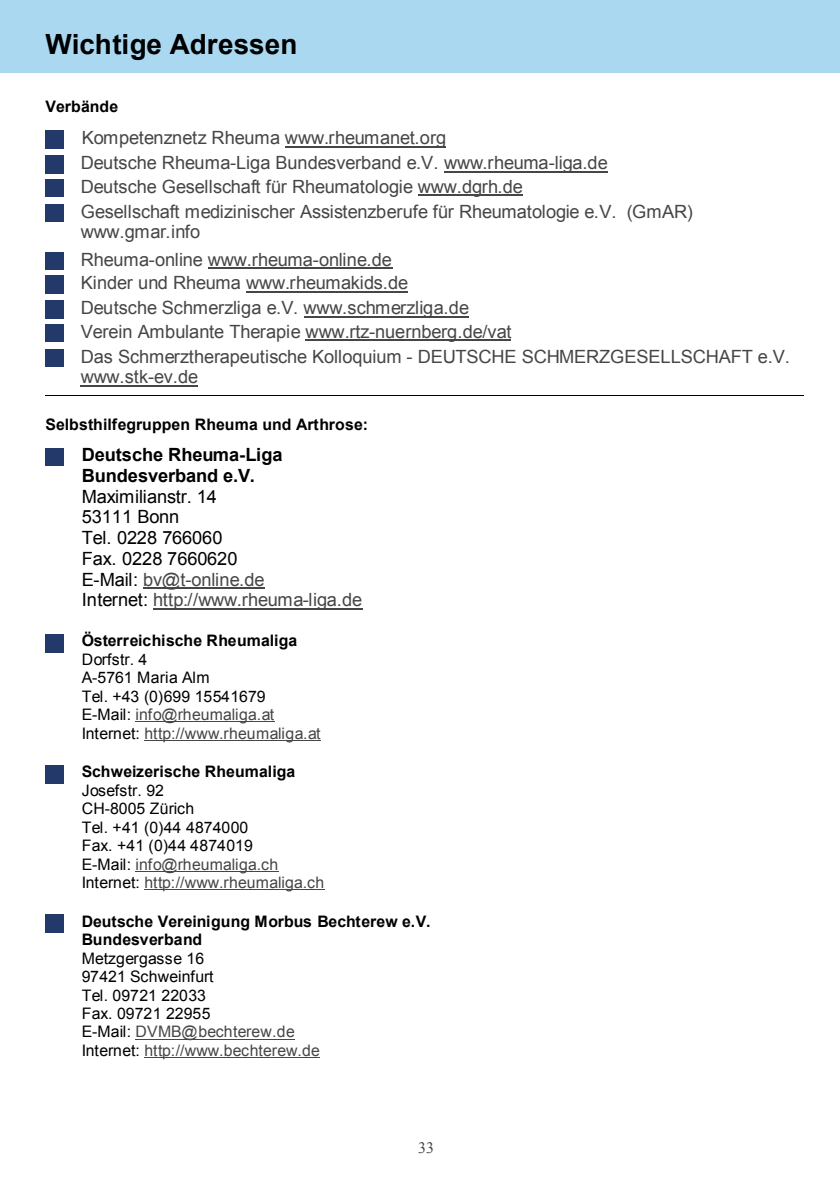
<style>
.page{position:relative;width:840px;height:1191px;background:#fff}
.page>*{position:absolute;margin:0;border:0;box-sizing:border-box;transform-origin:0 0}
.t1{font:700 27.8px "Arial";letter-spacing:-.005em;color:#000}
.t2{font:18.2px/24.4px "Arial";letter-spacing:-.005em;color:#464646}
.t3{font:18.2px/20.8px "Arial";letter-spacing:-.005em;color:#000}
.t4{font:700 18.2px/20.6px "Arial";letter-spacing:-.005em;color:#000}
.t5{font:15.8px/18.4px "Arial";letter-spacing:.005em;color:#000}
.t6{font:700 15.8px/18.8px "Arial";letter-spacing:-.005em;color:#000}
.t7{font:15.8px "Times New Roman";color:#464646}
.s1{color:#464646}
</style>
<div class="page">
<div style="left:0;top:0;width:839px;height:73px;background:#a9d8f0"></div>
<img style="left:46px;top:131px;width:17px;height:17px">
<hr style="left:285px;top:146px;width:161px;height:1px;background:#464646">
<img style="left:46px;top:156px;width:17px;height:17px">
<hr style="left:444px;top:171px;width:163px;height:1px;background:#464646">
<img style="left:46px;top:179px;width:17px;height:18px">
<hr style="left:418px;top:194px;width:105px;height:2px;background:#464646">
<img style="left:46px;top:204px;width:17px;height:18px">
<img style="left:46px;top:252px;width:17px;height:18px">
<hr style="left:208px;top:267px;width:184px;height:2px;background:#464646">
<img style="left:46px;top:276px;width:17px;height:17px">
<hr style="left:246px;top:291px;width:162px;height:1px;background:#464646">
<img style="left:46px;top:300px;width:17px;height:18px">
<hr style="left:303px;top:316px;width:165px;height:1px;background:#464646">
<img style="left:46px;top:324px;width:17px;height:18px">
<hr style="left:305px;top:339px;width:206px;height:2px;background:#464646">
<img style="left:46px;top:349px;width:17px;height:18px">
<hr style="left:81px;top:385px;width:117px;height:1px;background:#464646">
<hr style="left:46px;top:395px;width:35px;height:1px;background:#000">
<hr style="left:81px;top:395px;width:722px;height:1px;background:#000">
<img style="left:46px;top:448px;width:17px;height:18px">
<hr style="left:143px;top:588px;width:121px;height:1px;background:#464646">
<hr style="left:153px;top:608px;width:209px;height:2px;background:#464646">
<img style="left:46px;top:634px;width:17px;height:18px">
<hr style="left:135px;top:721px;width:140px;height:1px;background:#464646">
<hr style="left:144px;top:740px;width:177px;height:1px;background:#464646">
<img style="left:46px;top:765px;width:17px;height:18px">
<hr style="left:135px;top:871px;width:143px;height:1px;background:#464646">
<hr style="left:144px;top:889px;width:180px;height:1px;background:#464646">
<img style="left:46px;top:914px;width:17px;height:18px">
<hr style="left:135px;top:1038px;width:159px;height:1px;background:#464646">
<hr style="left:144px;top:1057px;width:176px;height:1px;background:#464646">
<h1 class="t1" style="left:46px;top:26px;width:253px">Wichtige Adressen</h1>
<p class="t6" style="left:46px;top:98px;width:74px">Verbände</p>
<p class="t2" style="left:81px;top:126px;width:613px">Kompetenznetz Rheuma www.rheumanet.org<br>Deutsche Rheuma-Liga Bundesverband e.V. www.rheuma-liga.de<br>Deutsche Gesellschaft für Rheumatologie www.dgrh.de<br>Gesellschaft medizinischer Assistenzberufe für Rheumatologie e.V. (GmAR)</p>
<p class="t2" style="left:81px;top:218px;width:313px;line-height:27.4px">www.gmar.info<br>Rheuma-online www.rheuma-online.de</p>
<p class="t2" style="left:81px;top:271px;width:710px">Kinder und Rheuma www.rheumakids.de<br>Deutsche Schmerzliga e.V. www.schmerzliga.de<br>Verein Ambulante Therapie www.rtz-nuernberg.de/vat<br>Das Schmerztherapeutische Kolloquium - DEUTSCHE SCHMERZGESELLSCHAFT e.V.</p>
<p class="t2" style="left:81px;top:365px;width:119px">www.stk-ev.de</p>
<p class="t6" style="left:46px;top:415px;width:324px">Selbsthilfegruppen Rheuma und Arthrose:</p>
<p class="t4" style="left:82px;top:445px;width:202px">Deutsche Rheuma-Liga<br>Bundesverband e.V.</p>
<p class="t3" style="left:82px;top:486px;width:282px">Maximilianstr. 14<br>53111 Bonn<br>Tel. 0228 766060<br>Fax. 0228 7660620<br>E-Mail: <span class="s1">bv@t-online.de<br></span>Internet: <span class="s1">http://www.rheuma-liga.de</span></p>
<p class="t6" style="left:82px;top:632px;width:217px">Österreichische Rheumaliga</p>
<p class="t5" style="left:82px;top:650px;width:240px">Dorfstr. 4<br>A-5761 Maria Alm<br>Tel. +43 (0)699 15541679<br>E-Mail: <span class="s1">info@rheumaliga.at<br></span>Internet: <span class="s1">http://www.rheumaliga.at</span></p>
<p class="t6" style="left:82px;top:763px;width:215px">Schweizerische Rheumaliga</p>
<p class="t5" style="left:82px;top:781px;width:244px">Josefstr. 92<br>CH-8005 Zürich<br>Tel. +41 (0)44 4874000<br>Fax. +41 (0)44 4874019<br>E-Mail: <span class="s1">info@rheumaliga.ch<br></span>Internet: <span class="s1">http://www.rheumaliga.ch</span></p>
<p class="t6" style="left:82px;top:912px;width:350px">Deutsche Vereinigung Morbus Bechterew e.V.<br>Bundesverband</p>
<p class="t5" style="left:82px;top:949px;width:239px">Metzgergasse 16<br>97421 Schweinfurt<br>Tel. 09721 22033<br>Fax. 09721 22955<br>E-Mail: <span class="s1">DVMB@bechterew.de<br></span>Internet: <span class="s1">http://www.bechterew.de</span></p>
<p class="t7" style="left:418px;top:1137px;width:18px">33</p>
</div>
